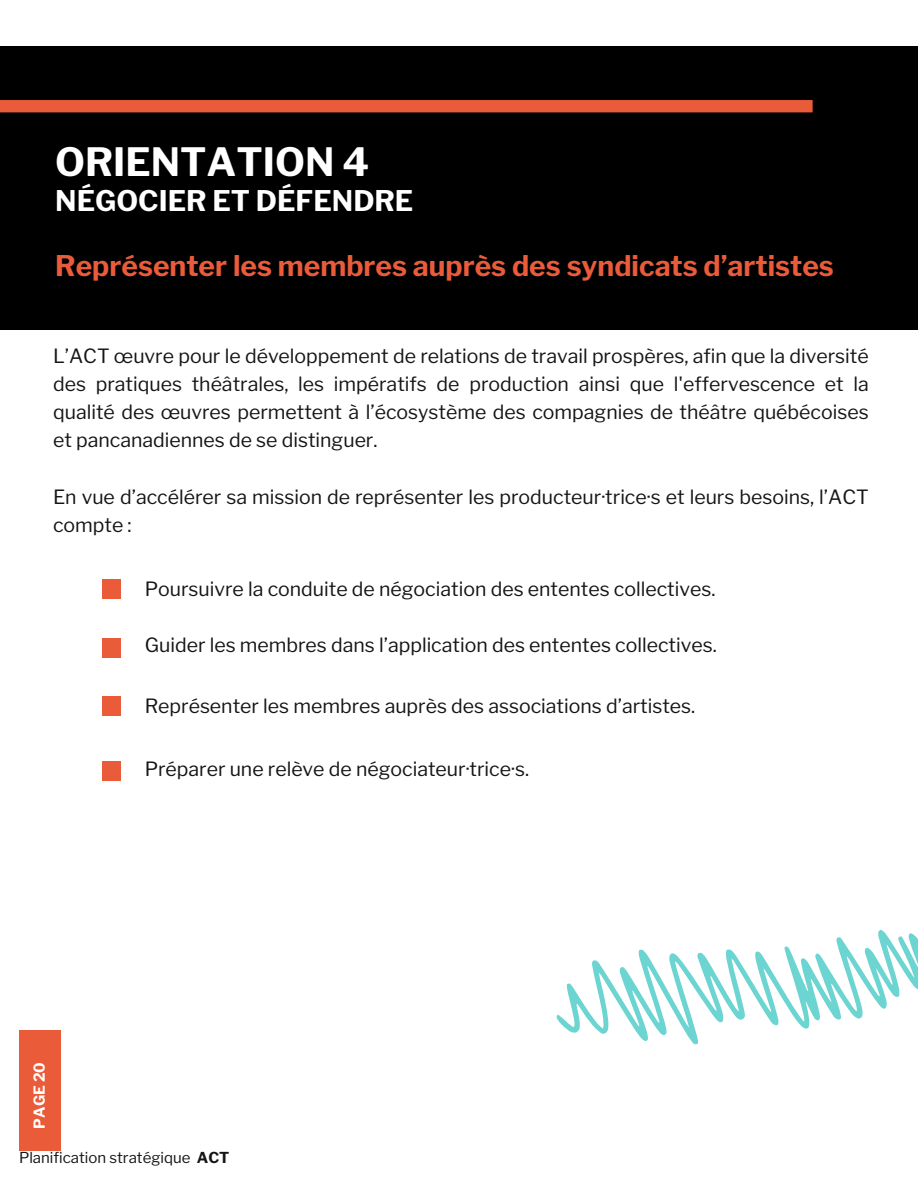
<style>
.page{position:relative;width:918px;height:1188px;background:#fff}
.page>*{position:absolute;margin:0;border:0;box-sizing:border-box;transform-origin:0 0}
.t1{font:700 38.7px "Libre Franklin";color:#fff}
.t2{font:700 28.2px "Libre Franklin";color:#ea5b3a}
.t3{font:700 28.2px "Libre Franklin";color:#fff}
.t4{font:19.5px/28.2px "Libre Franklin";color:#151515;text-align:justify}
.t5{font:15px "Libre Franklin";color:#151515}
.t6{font:700 15px "Libre Franklin";color:#fff}
.s1{font-weight:700}
</style>
<div class="page">
<div style="left:0;top:46px;width:918px;height:283px;background:#000"></div>
<div style="left:0;top:100px;width:813px;height:12px;background:#ea5b3a"></div>
<svg style="left:557px;top:930px;width:361px;height:114px"></svg>
<div style="left:102px;top:580px;width:18px;height:19px;background:#ea5b3a"></div>
<div style="left:102px;top:639px;width:18px;height:19px;background:#ea5b3a"></div>
<div style="left:102px;top:697px;width:18px;height:19px;background:#ea5b3a"></div>
<div style="left:19px;top:1030px;width:42px;height:121px;background:#ea5b3a"></div>
<div style="left:102px;top:761px;width:18px;height:20px;background:#ea5b3a"></div>
<h4 class="t1" style="left:55px;top:139px;width:315px">ORIENTATION 4</h4>
<h2 class="t3" style="left:55px;top:183px;width:360px">NÉGOCIER ET DÉFENDRE</h2>
<h2 class="t2" style="left:55px;top:249px;width:780px">Représenter les membres auprès des syndicats d’artistes</h2>
<h4 class="t4" style="left:53px;top:342px;width:817px">L’ACT œuvre pour le développement de relations de travail prospères, afin que la diversité des pratiques théâtrales, les impératifs de production ainsi que l'effervescence et la qualité des œuvres permettent à l’écosystème des compagnies de théâtre québécoises et pancanadiennes de se distinguer.</h4>
<h4 class="t4" style="left:53px;top:483px;width:817px">En vue d’accélérer sa mission de représenter les producteur·trice·s et leurs besoins, l’ACT compte :</h4>
<h4 class="t4" style="left:145px;top:575px;width:572px">Poursuivre la conduite de négociation des ententes collectives.</h4>
<h4 class="t4" style="left:145px;top:631px;width:574px">Guider les membres dans l’application des ententes collectives.</h4>
<h4 class="t4" style="left:145px;top:692px;width:552px">Représenter les membres auprès des associations d’artistes.</h4>
<p class="t4" style="left:145px;top:754px;width:386px">Préparer une relève de négociateur·trice·s.</p>
<h5 class="t6" style="left:30px;top:1129px;width:68px;rotate:-90deg">PAGE 20</h5>
<p class="t5" style="left:19px;top:1149px;width:212px">Planification stratégique <span class="s1">ACT</span></p>
</div>
